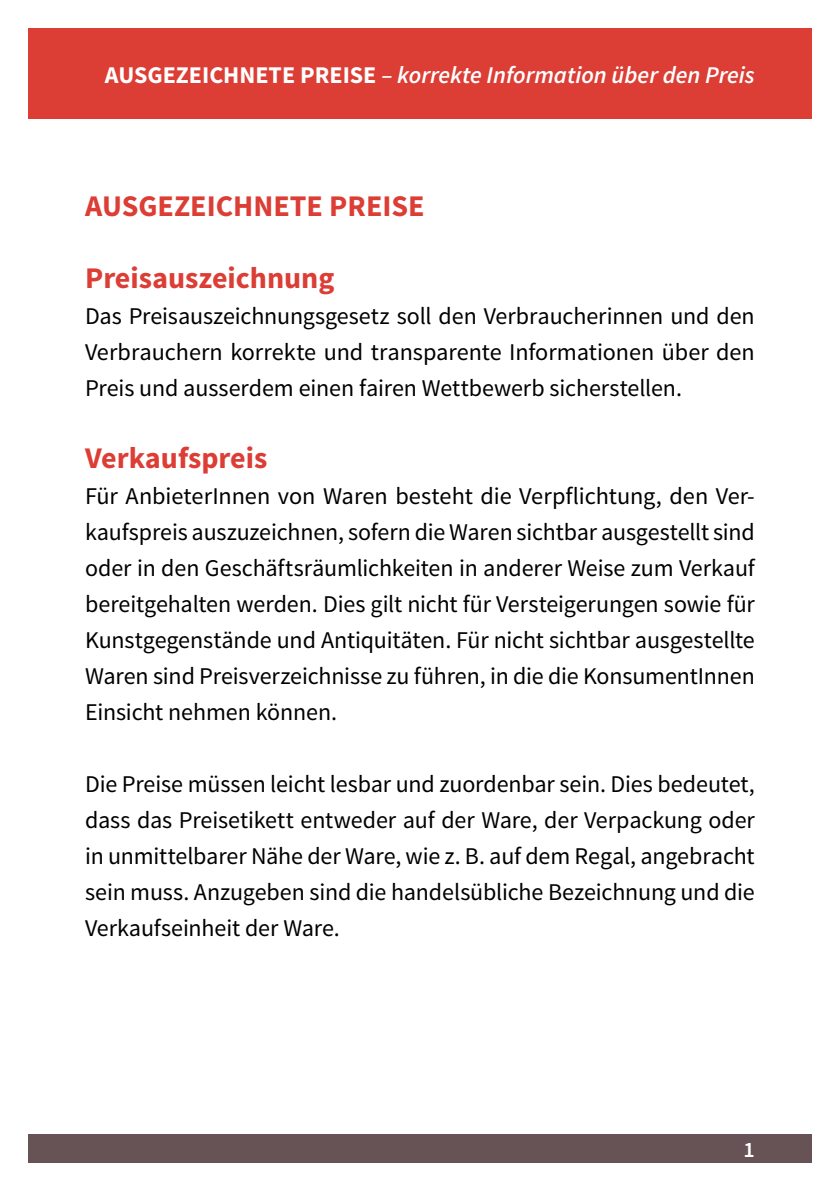
<style>
.page{position:relative;width:840px;height:1191px;background:#fff}
.page>*{position:absolute;margin:0;border:0;box-sizing:border-box;transform-origin:0 0}
._2{font:700 30px "Source Sans Pro";color:#dc3d35}
._1{font:700 30px "Source Sans Pro";color:#dc3d35}
.Fliesstext{font:24px/36px "Source Sans Pro";letter-spacing:-.005em;color:#000;text-align:justify}
.t1{font:italic 600 24px "Source Sans Pro";color:#fff}
.t2{font:600 22px "Source Sans Pro";color:#fff}
.s1{font-weight:700;font-style:normal}
</style>
<div class="page">
<div style="left:28px;top:28px;width:783px;height:91px;background:#dc3d35"></div>
<div style="left:28px;top:1134px;width:783px;height:28px;background:#675255"></div>
<p class="t1" style="left:105px;top:60px;width:651px"><span class="s1">AUSGEZEICHNETE PREISE</span> – korrekte Information über den Preis</p>
<h1 class="_1" style="left:85px;top:187px;width:341px">AUSGEZEICHNETE PREISE</h1>
<h2 class="_2" style="left:85px;top:259px;width:251px">Preisauszeichnung</h2>
<p class="Fliesstext" style="left:85px;top:298px;width:671px">Das Preisauszeichnungsgesetz soll den Verbraucherinnen und den Verbrauchern korrekte und transparente Informationen über den Preis und ausserdem einen fairen Wettbewerb sicherstellen.</p>
<h2 class="_2" style="left:85px;top:439px;width:184px">Verkaufspreis</h2>
<p class="Fliesstext" style="left:85px;top:478px;width:671px">Für AnbieterInnen von Waren besteht die Verpflichtung, den Ver&shy;kaufspreis auszuzeichnen, sofern die Waren sichtbar ausgestellt sind oder in den Geschäftsräumlichkeiten in anderer Weise zum Verkauf bereitgehalten werden. Dies gilt nicht für Versteigerungen sowie für Kunstgegenstände und Antiquitäten. Für nicht sichtbar ausgestellte Waren sind Preisverzeichnisse zu führen, in die die KonsumentInnen Einsicht nehmen können.</p>
<p class="Fliesstext" style="left:85px;top:766px;width:671px">Die Preise müssen leicht lesbar und zuordenbar sein. Dies bedeutet, dass das Preisetikett entweder auf der Ware, der Verpackung oder in unmittelbarer Nähe der Ware, wie z. B. auf dem Regal, angebracht sein muss. Anzugeben sind die handelsübliche Bezeichnung und die Verkaufseinheit der Ware.</p>
<p class="t2" style="left:743px;top:1135px;width:13px">1</p>
</div>
